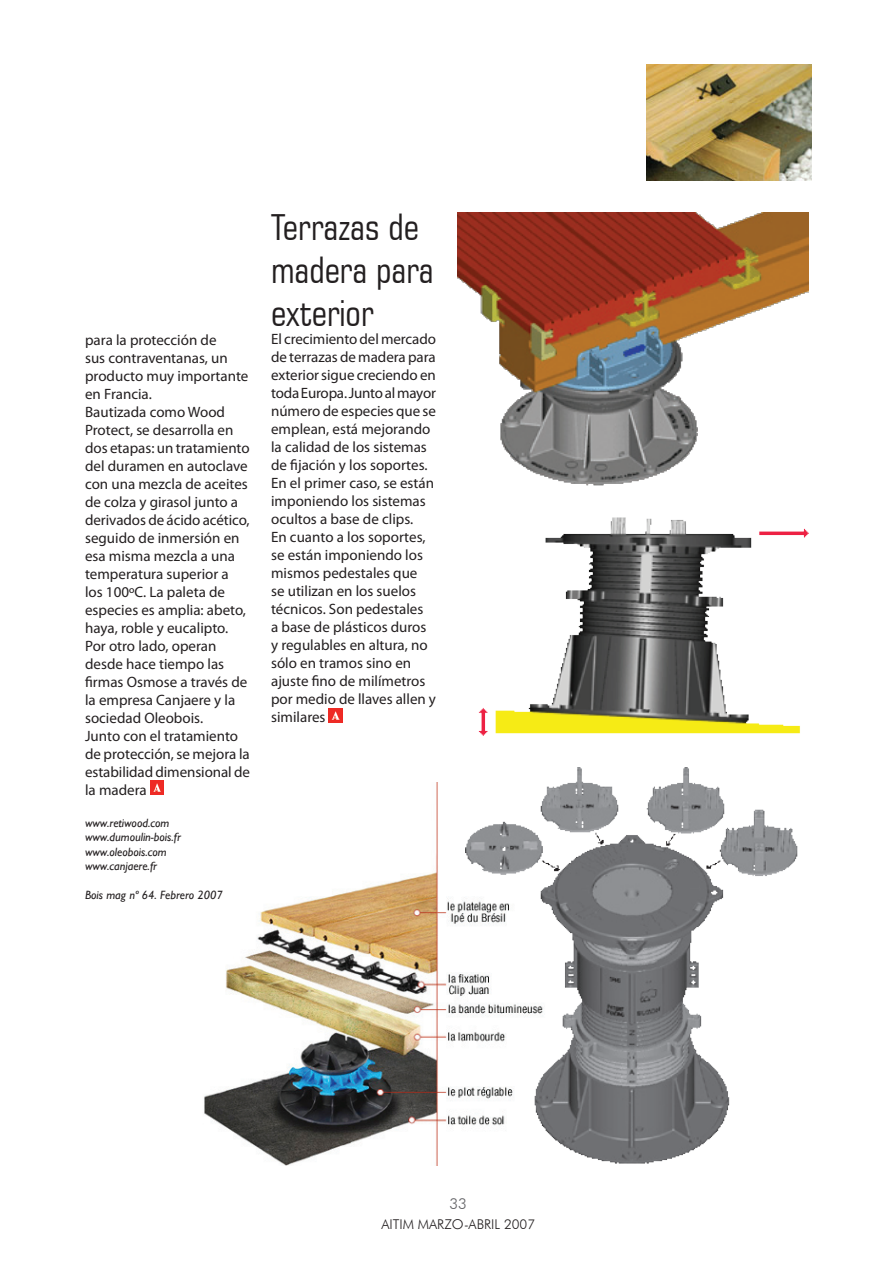
<style>
.page{position:relative;width:893px;height:1263px;background:#fff}
.page>*{position:absolute;margin:0;border:0;box-sizing:border-box;transform-origin:0 0}
.t1{font:condensed 36px/43.2px "Square 721 BT";color:#231f20}
.t2{font:15px/18px "Myriad Pro";color:#231f20}
.t3{font:300 15px "Futura BT";color:#636366}
.t4{font:300 13.5px "Futura BT";color:#231f20}
.t5{font:italic 12px/14.4px "Gill Sans";color:#231f20}
</style>
<div class="page">
<img style="left:204px;top:782px;width:262px;height:383px">
<img style="left:150px;top:781px;width:14px;height:13px">
<img style="left:329px;top:708px;width:14px;height:14px">
<img style="left:457px;top:213px;width:351px;height:273px">
<img style="left:478px;top:517px;width:330px;height:219px">
<img style="left:466px;top:767px;width:332px;height:397px">
<img style="left:646px;top:64px;width:165px;height:117px">
<p class="t2" style="left:85px;top:330px;width:166px">para la protección de<br>sus contraventanas, un producto muy importante en Francia.<br>Bautizada como Wood<br>Protect, se desarrolla en dos etapas: un tratamiento del duramen en autoclave con una mezcla de aceites de colza y girasol junto a derivados de ácido acético, seguido de inmersión en esa misma mezcla a una temperatura superior a los 100ºC. La paleta de especies es amplia: abeto, haya, roble y eucalipto.<br>Por otro lado, operan desde hace tiempo las firmas Osmose a través de la empresa Canjaere y la sociedad Oleobois.<br>Junto con el tratamiento de protección, se mejora la estabilidad dimensional de la madera</p>
<p class="t5" style="left:85px;top:816px;width:97px">www.retiwood.com www.dumoulin-bois.fr www.oleobois.com www.canjaere.fr</p>
<p class="t5" style="left:85px;top:888px;width:139px">Bois mag nº 64. Febrero 2007</p>
<h1 class="t1" style="left:271px;top:205px;width:164px">Terrazas de madera para exterior</h1>
<p class="t2" style="left:271px;top:330px;width:166px">El crecimiento del mercado de terrazas de madera para exterior sigue creciendo en toda Europa. Junto al mayor número de especies que se emplean, está mejorando la calidad de los sistemas de fijación y los soportes.<br>En el primer caso, se están imponiendo los sistemas ocultos a base de clips.<br>En cuanto a los soportes, se están imponiendo los mismos pedestales que<br>se utilizan en los suelos técnicos. Son pedestales<br>a base de plásticos duros y regulables en altura, no sólo en tramos sino en ajuste fino de milímetros por medio de llaves allen y similares</p>
<p class="t3" style="left:450px;top:1194px;width:19px">33</p>
<p class="t4" style="left:381px;top:1216px;width:47px">aitim MAR</p>
<p class="t4" style="left:444px;top:1216px;width:92px">ZO-ABRIL 2007</p>
</div>
